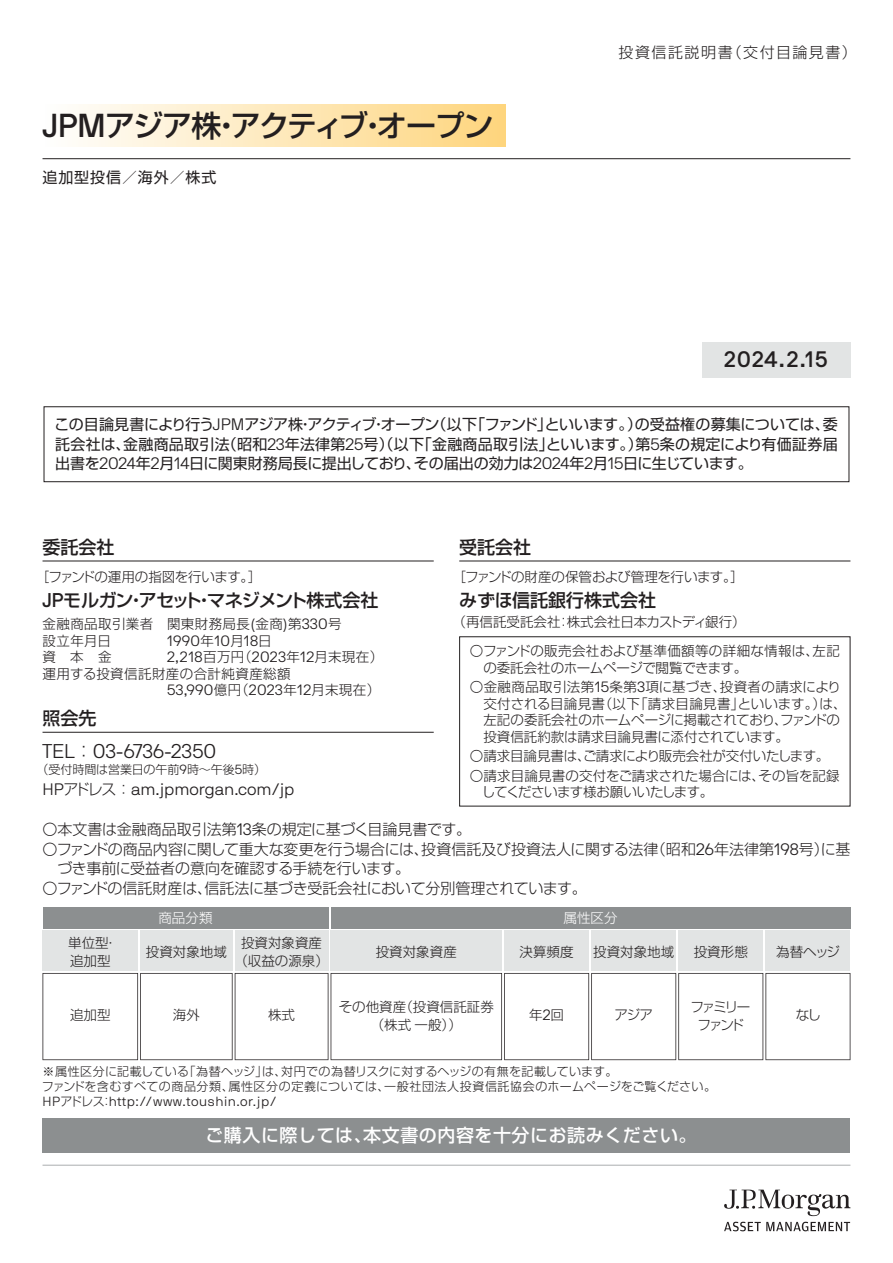
<style>
.page{position:relative;width:893px;height:1263px;background:#fff}
.page>*{position:absolute;margin:0;border:0;box-sizing:border-box;transform-origin:0 0}
.t1{font:500 30px "Shin Go Pr 5";letter-spacing:-.055em;color:#231f20}
.t2{font:22.35px "JPMAM Pro Med";letter-spacing:.035em;color:#231f20}
.t3{font:19.8px "JPMAM Pro Lig";color:#231f20}
.t4{font:500 18px "Shin Go Pr 5";letter-spacing:.03em;color:#fff}
.t5{font:500 18px "Shin Go Pr 5";color:#231f20}
.t6{font:500 18px "Shin Go Pr 5";letter-spacing:-.035em;color:#231f20}
.t7{font:16.5px "JPMAM Pro Lig";color:#231f20}
.t8{font:15px/19.5px "Shin Go Pr 5";color:#231f20;text-align:justify}
.t9{font:300 15px "Shin Go Pr 5";letter-spacing:-.01em;color:#231f20}
.t10{font:300 15px "Shin Go Pr 5";letter-spacing:-.03em;color:#231f20}
.t11{font:300 15px "Shin Go Pr 5";letter-spacing:.1em;color:#231f20}
.t12{font:15px "Shin Go Pr 5";letter-spacing:.06em;color:#231f20}
.t13{font:14.85px "JPMAM Pro Lig";letter-spacing:.025em;color:#231f20}
.t14{font:300 13.5px/18px "Shin Go Pr 5";color:#231f20}
.t15{font:300 13.5px/16.5px "Shin Go Pr 5";letter-spacing:.03em;color:#231f20}
.t16{font:300 13.5px "Shin Go Pr 5";letter-spacing:-.03em;color:#231f20}
.t17{font:300 13.5px "Shin Go Pr 5";letter-spacing:-.04em;color:#231f20}
.t18{font:300 13.5px/18px "Shin Go Pr 5";letter-spacing:-.155em;color:#231f20;text-align:center}
.t19{font:300 13.5px "Shin Go Pr 5";color:#fff}
.t20{font:13.2px "JPMAM Pro Lig";letter-spacing:.045em;color:#231f20}
.t21{font:300 12px/15px "Shin Go Pr 5";letter-spacing:.02em;color:#231f20}
.t22{font:300 12px "Shin Go Pr 5";color:#231f20}
.s1{font-family:"JPMAM Pro Med";font-weight:400;font-size:33px}
.s2{font-family:"JPMAM Pro Lig";font-size:16.5px}
.s3{font-family:"JPMAM Pro Med";font-weight:400;font-size:19.8px}
.s4{font-family:"JPMAM Pro Lig";font-weight:400;font-size:14.85px}
.s5{font-family:"JPMAM Pro Lig";font-weight:400;font-size:16.5px}
.s6{font-family:"Shin Go Pr 5";font-weight:300;font-size:13.5px}
.s7{font-family:"Shin Go Pr 5";font-weight:300;font-size:18px}
.s8{font-family:"JPMAM Pro Lig";font-weight:400;font-size:13.2px}
.s9{font-family:"Shin Go Pr 5";font-weight:300;font-size:15px}
.s10{font-family:"Shin Go Pr 5";font-weight:300;font-size:12px}
</style>
<div class="page">
<hr style="left:43px;top:1165px;width:807px;height:1px;background:#abadaf">
<svg style="left:724px;top:1189px;width:126px;height:27px"></svg>
<svg style="left:724px;top:1222px;width:126px;height:9px"></svg>
<div style="left:702px;top:342px;width:148px;height:36px;background:#e2e4e4"></div>
<div style="left:44px;top:406px;width:805px;height:76px;border:1px solid #231f20"></div>
<hr style="left:43px;top:561px;width:391px;height:1px;background:#231f20">
<hr style="left:43px;top:732px;width:391px;height:1px;background:#231f20">
<hr style="left:459px;top:561px;width:391px;height:1px;background:#231f20">
<div style="left:459px;top:636px;width:391px;height:170px;border:1px solid #231f20"></div>
<div style="left:43px;top:930px;width:95px;height:41px;background:#e2e4e4"></div>
<div style="left:43px;top:907px;width:285px;height:21px;background:#8c8f90"></div>
<div style="left:140px;top:930px;width:93px;height:41px;background:#e2e4e4"></div>
<div style="left:235px;top:930px;width:93px;height:41px;background:#e2e4e4"></div>
<div style="left:331px;top:930px;width:171px;height:41px;background:#e2e4e4"></div>
<div style="left:331px;top:907px;width:519px;height:21px;background:#8c8f90"></div>
<div style="left:504px;top:930px;width:85px;height:41px;background:#e2e4e4"></div>
<div style="left:591px;top:930px;width:85px;height:41px;background:#e2e4e4"></div>
<div style="left:765px;top:930px;width:85px;height:41px;background:#e2e4e4"></div>
<div style="left:678px;top:930px;width:85px;height:41px;background:#e2e4e4"></div>
<svg style="left:43px;top:973px;width:807px;height:87px"></svg>
<div style="left:43px;top:1118px;width:807px;height:34px;background:#8c8f90"></div>
<div style="left:43px;top:104px;width:463px;height:43px;background:linear-gradient(to right,#fefffe,#fed57d)"></div>
<hr style="left:43px;top:158px;width:807px;height:1px;background:#231f20">
<h1 class="t1" style="left:43px;top:101px;width:452px"><span class="s1">JPM</span>アジア株・アクティブ・オープン</h1>
<p class="t12" style="left:43px;top:165px;width:176px">追加型投信／海外／株式</p>
<p class="t11" style="left:619px;top:40px;width:240px">投資信託説明書（交付目論見書）</p>
<h2 class="t2" style="left:724px;top:347px;width:105px">2024.2.15</h2>
<p class="t8" style="left:55px;top:414px;width:785px">この目論見書により行う<span class="s2">JPM</span>アジア株・アクティブ・オープン（以下「ファンド」といいます。）の受益権の募集については、委託会社は、金融商品取引法（昭和<span class="s2">23</span>年法律第<span class="s2">25</span>号）（以下「金融商品取引法」といいます。）第<span class="s2">5</span>条の規定により有価証券届出書を<span class="s2">2024</span>年<span class="s2">2</span>月<span class="s2">14</span>日に関東財務局長に提出しており、その届出の効力は<span class="s2">2024</span>年<span class="s2">2</span>月<span class="s2">15</span>日に生じています。</p>
<h3 class="t5" style="left:43px;top:533px;width:73px">委託会社</h3>
<p class="t16" style="left:36px;top:566px;width:227px">［ファンドの運用の指図を行います。］</p>
<h3 class="t6" style="left:43px;top:586px;width:337px"><span class="s3">JP</span>モルガン・アセット・マネジメント株式会社</h3>
<p class="t15" style="left:43px;top:614px;width:301px">金融商品取引業者 関東財務局長<span class="s4">(</span>金商<span class="s4">)</span>第<span class="s4">330</span>号設立年月日</p>
<h3 class="t5" style="left:459px;top:533px;width:73px">受託会社</h3>
<p class="t16" style="left:452px;top:566px;width:293px">［ファンドの財産の保管および管理を行います。］</p>
<h3 class="t5" style="left:459px;top:586px;width:199px">みずほ信託銀行株式会社</h3>
<p class="t14" style="left:470px;top:606px;width:371px;line-height:29.2px;text-indent:-17px">（再信託受託会社：株式会社日本カストディ銀行）<br>〇ファンドの販売会社および基準価額等の詳細な情報は、左記</p>
<p class="t14" style="left:470px;top:656px;width:373px;line-height:19.5px;text-indent:14px">の委託会社のホームページで閲覧できます。<br>〇金融商品取引法第<span class="s4">15</span>条第<span class="s4">3</span>項に基づき、投資者の請求により</p>
<p class="t14" style="left:483px;top:694px;width:365px;line-height:16.5px">交付される目論見書（以下「請求目論見書」といいます。）は、左記の委託会社のホームページに掲載されており、ファンドの投資信託約款は請求目論見書に添付されています。</p>
<p class="t14" style="left:470px;top:745px;width:371px;line-height:19.5px">〇請求目論見書は、ご請求により販売会社が交付いたします。〇請求目論見書の交付をご請求された場合には、その旨を記録</p>
<p class="t17" style="left:482px;top:781px;width:233px">してくださいます様お願いいたします。</p>
<p class="t9" style="left:43px;top:817px;width:430px">〇本文書は金融商品取引法第<span class="s5">13</span>条の規定に基づく目論見書です。</p>
<p class="t9" style="left:43px;top:837px;width:809px">〇ファンドの商品内容に関して重大な変更を行う場合には、投資信託及び投資法人に関する法律（昭和<span class="s5">26</span>年法律第<span class="s5">198</span>号）に基</p>
<p class="t10" style="left:57px;top:856px;width:354px">づき事前に受益者の意向を確認する手続を行います。</p>
<p class="t9" style="left:43px;top:876px;width:546px">〇ファンドの信託財産は、信託法に基づき受託会社において分別管理されています。</p>
<p class="t19" style="left:158px;top:906px;width:55px">商品分類</p>
<p class="t14" style="left:68px;top:932px;width:51px">単位型・追加型</p>
<p class="t14" style="left:146px;top:941px;width:83px">投資対象地域</p>
<p class="t14" style="left:234px;top:932px;width:96px;text-align:center">投資対象資産（収益の源泉）</p>
<p class="t13" style="left:167px;top:632px;width:106px">1990<span class="s6">年</span>10<span class="s6">月</span>18<span class="s6">日</span></p>
<p class="t14" style="left:43px;top:647px;width:71px">資　本　金</p>
<p class="t13" style="left:167px;top:648px;width:218px">2,218<span class="s6">百万円（</span>2023<span class="s6">年</span>12<span class="s6">月末現在）</span></p>
<p class="t15" style="left:43px;top:664px;width:250px">運用する投資信託財産の合計純資産総額</p>
<p class="t13" style="left:167px;top:681px;width:215px">53,990<span class="s6">億円（</span>2023<span class="s6">年</span>12<span class="s6">月末現在）</span></p>
<h3 class="t5" style="left:43px;top:704px;width:55px">照会先</h3>
<h3 class="t3" style="left:43px;top:739px;width:175px">TEL<span class="s7">：</span>03-6736-2350</h3>
<p class="t22" style="left:37px;top:760px;width:231px">（受付時間は営業日の午前<span class="s8">9</span>時～午後<span class="s8">5</span>時）</p>
<p class="t7" style="left:43px;top:780px;width:253px">HP<span class="s9">アドレス：</span>am.jpmorgan.com/jp</p>
<p class="t19" style="left:563px;top:906px;width:55px">属性区分</p>
<p class="t14" style="left:520px;top:941px;width:55px">決算頻度</p>
<p class="t14" style="left:593px;top:941px;width:82px">投資対象地域</p>
<p class="t14" style="left:776px;top:941px;width:65px">為替ヘッジ</p>
<p class="t14" style="left:694px;top:941px;width:55px">投資形態</p>
<p class="t14" style="left:376px;top:941px;width:82px">投資対象資産</p>
<p class="t14" style="left:70px;top:1005px;width:42px">追加型</p>
<p class="t14" style="left:173px;top:1005px;width:29px">海外</p>
<p class="t14" style="left:268px;top:1005px;width:28px">株式</p>
<p class="t14" style="left:339px;top:996px;width:157px;text-align:center">その他資産（投資信託証券（株式一般））</p>
<p class="t14" style="left:529px;top:1005px;width:36px">年<span class="s4">2</span>回</p>
<p class="t18" style="left:690px;top:996px;width:61px">ファミリーファンド</p>
<p class="t14" style="left:796px;top:1005px;width:27px">なし</p>
<p class="t14" style="left:614px;top:1005px;width:40px">アジア</p>
<p class="t21" style="left:42px;top:1063px;width:676px">※属性区分に記載している「為替ヘッジ」は、対円での為替リスクに対するヘッジの有無を記載しています。<br>ファンドを含むすべての商品分類、属性区分の定義については、一般社団法人投資信託協会のホームページをご覧ください。</p>
<p class="t20" style="left:43px;top:1094px;width:236px">HP<span class="s10">アドレス：</span>http://www.toushin.or.jp/</p>
<h3 class="t4" style="left:205px;top:1120px;width:493px">ご購入に際しては、本文書の内容を十分にお読みください。</h3>
</div>
